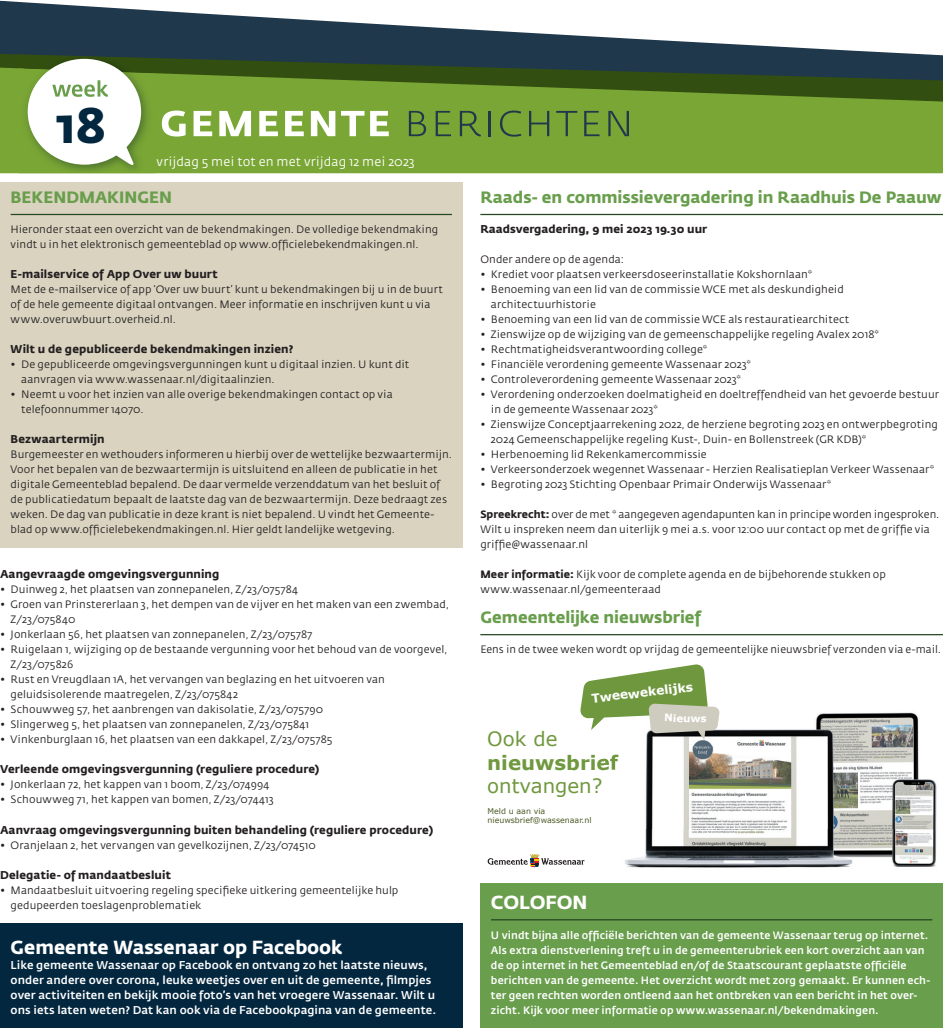
<style>
.page{position:relative;width:943px;height:1028px;background:#fff}
.page>*{position:absolute;margin:0;border:0;box-sizing:border-box;transform-origin:0 0}
.t1{font:700 49.75px "KWF Fedra Sans";color:#03273f}
.t2{font:19.75px "Verdana";color:#70983e}
.t3{font:700 19.75px "Verdana";color:#70983e}
.t4{font:700 18.75px "KWF Fedra Sans";letter-spacing:-.005em;color:#fff}
.t5{font:700 16.25px "KWF Fedra Sans";color:#699e4c}
.t6{font:12.5px "KWF Fedra Sans";letter-spacing:.01em;color:#fff}
.t7{font:700 12.25px "Verdana";color:#fff}
.t8{font:700 11.25px "KWF Fedra Sans";letter-spacing:.01em;color:#231f20}
.t9{font:500 11.25px/15px "KWF Fedra Sans";letter-spacing:.01em;color:#fff}
.t10{font:10.62px/15px "KWF Fedra Sans";letter-spacing:.01em;color:#231f20}
.t11{font:500 10.62px/15px "KWF Fedra Sans";letter-spacing:.01em;color:#fff}
.t12{font:700 10.25px "Verdana";color:#fff}
.t13{font:7.88px/9.5px "Verdana";color:#4c5c27}
.s1{font-weight:700}
</style>
<div class="page">
<div style="left:0;top:923px;width:462px;height:105px;background:#03273f"></div>
<svg style="left:0;top:0;width:917px;height:54px"></svg>
<svg style="left:0;top:54px;width:943px;height:13px;background:#233b41"></svg>
<svg style="left:0;top:67px;width:943px;height:106px;background:#6a922f"></svg>
<svg style="left:162px;top:111px;width:24px;height:25px"></svg>
<svg style="left:193px;top:111px;width:19px;height:25px"></svg>
<svg style="left:219px;top:111px;width:32px;height:25px"></svg>
<svg style="left:259px;top:111px;width:19px;height:25px"></svg>
<svg style="left:285px;top:111px;width:19px;height:25px"></svg>
<svg style="left:311px;top:111px;width:24px;height:25px"></svg>
<svg style="left:341px;top:111px;width:23px;height:25px"></svg>
<svg style="left:370px;top:111px;width:19px;height:25px"></svg>
<svg style="left:409px;top:111px;width:17px;height:25px"></svg>
<svg style="left:435px;top:111px;width:16px;height:25px"></svg>
<svg style="left:460px;top:111px;width:21px;height:25px"></svg>
<hr style="left:488px;top:111px;width:3px;height:25px;background:#20384b">
<svg style="left:500px;top:111px;width:21px;height:26px"></svg>
<svg style="left:529px;top:111px;width:20px;height:25px"></svg>
<svg style="left:556px;top:111px;width:21px;height:25px"></svg>
<svg style="left:584px;top:111px;width:15px;height:25px"></svg>
<svg style="left:608px;top:111px;width:21px;height:25px"></svg>
<img style="left:19px;top:50px;width:137px;height:4px">
<img style="left:19px;top:54px;width:137px;height:14px">
<img style="left:19px;top:68px;width:137px;height:105px">
<img style="left:24px;top:56px;width:130px;height:17px">
<div style="left:0;top:182px;width:462px;height:366px;background:#d9d3c0"></div>
<hr style="left:11px;top:214px;width:441px;height:1px;background:#254820">
<div style="left:480px;top:883px;width:463px;height:145px;background:#699e4c"></div>
<hr style="left:491px;top:919px;width:441px;height:1px;background:#254820">
<svg style="left:28px;top:59px;width:113px;height:106px"></svg>
<img style="left:618px;top:711px;width:319px;height:157px">
<img style="left:605px;top:754px;width:13px;height:16px">
<svg style="left:580px;top:664px;width:139px;height:76px"></svg>
<svg style="left:487px;top:854px;width:97px;height:13px"></svg>
<hr style="left:480px;top:634px;width:463px;height:1px;background:#254820">
<hr style="left:480px;top:214px;width:463px;height:1px;background:#254820">
<h1 class="t1" style="left:56px;top:95px;width:52px">18</h1>
<p class="t6" style="left:156px;top:155px;width:259px">vrijdag 5 mei tot en met vrijdag 12 mei 2023</p>
<h3 class="t5" style="left:11px;top:188px;width:163px">BEKENDMAKINGEN</h3>
<p class="t10" style="left:11px;top:222px;width:429px">Hieronder staat een overzicht van de bekendmakingen. De volledige bekend making vindt u in het elektronisch gemeenteblad op www.officielebekendmakingen.nl.</p>
<p class="t8" style="left:11px;top:267px;width:208px">E-mailservice of App Over uw buurt</p>
<p class="t10" style="left:11px;top:282px;width:434px">Met de e-mailservice of app ‘Over uw buurt’ kunt u bekendmakingen bij u in de buurt of de hele gemeente digitaal ontvangen. Meer informatie en inschrijven kunt u via www.overuwbuurt.overheid.nl.</p>
<p class="t8" style="left:11px;top:342px;width:284px">Wilt u de gepubliceerde bekendmakingen inzien?</p>
<p class="t10" style="left:21px;top:357px;width:389px;text-indent:-11px">• De gepubliceerde omgevingsvergunningen kunt u digitaal inzien. U kunt dit aanvragen via www.wassenaar.nl/digitaalinzien.</p>
<p class="t10" style="left:21px;top:387px;width:373px;text-indent:-11px">• Neemt u voor het inzien van alle overige bekendmakingen contact op via telefoonnummer 14070.</p>
<p class="t8" style="left:11px;top:432px;width:95px">Bezwaartermijn</p>
<p class="t10" style="left:11px;top:447px;width:443px">Burgemeester en wethouders informeren u hierbij over de wettelijke bezwaar termijn.<br>Voor het bepalen van de bezwaartermijn is uitsluitend en alleen de publicatie in het digitale Gemeenteblad bepalend. De daar vermelde verzend datum van het besluit of de publicatiedatum bepaalt de laatste dag van de bezwaartermijn. Deze bedraagt zes weken. De dag van publicatie in deze krant is niet bepalend. U vindt het Gemeente&shy;blad op www.officielebekendmakingen.nl. Hier geldt landelijke wetgeving.</p>
<p class="t8" style="left:0;top:567px;width:221px">Aangevraagde omgevingsvergunning</p>
<p class="t10" style="left:0;top:582px;width:300px">• Duinweg 2, het plaatsen van zonnepanelen, Z/23/075784</p>
<p class="t10" style="left:11px;top:597px;width:440px;text-indent:-11px">• Groen van Prinstererlaan 3, het dempen van de vijver en het maken van een zwembad,<br>Z/23/075840</p>
<p class="t10" style="left:0;top:627px;width:314px">• Jonkerlaan 56, het plaatsen van zonnepanelen, Z/23/075787</p>
<p class="t10" style="left:11px;top:642px;width:438px;text-indent:-11px">• Ruigelaan 1, wijziging op de bestaande vergunning voor het behoud van de voorgevel,<br>Z/23/075826</p>
<p class="t10" style="left:11px;top:672px;width:376px;text-indent:-11px">• Rust en Vreugdlaan 1A, het vervangen van beglazing en het uitvoeren van geluidsisolerende maatregelen, Z/23/075842</p>
<p class="t10" style="left:0;top:702px;width:325px">• Schouwweg 57, het aanbrengen van dakisolatie, Z/23/075790</p>
<p class="t10" style="left:0;top:717px;width:310px">• Slingerweg 5, het plaatsen van zonnepanelen, Z/23/075841</p>
<p class="t10" style="left:0;top:732px;width:334px">• Vinkenburglaan 16, het plaatsen van een dakkapel, Z/23/075785</p>
<p class="t8" style="left:0;top:762px;width:321px">Verleende omgevingsvergunning (reguliere procedure)</p>
<p class="t10" style="left:0;top:777px;width:271px">• Jonkerlaan 72, het kappen van 1 boom, Z/23/074994</p>
<p class="t10" style="left:0;top:792px;width:275px">• Schouwweg 71, het kappen van bomen, Z/23/074413</p>
<p class="t8" style="left:0;top:822px;width:435px">Aanvraag omgevingsvergunning buiten behandeling (reguliere procedure)</p>
<p class="t10" style="left:0;top:837px;width:317px">• Oranjelaan 2, het vervangen van gevelkozijnen, Z/23/074510</p>
<p class="t8" style="left:0;top:867px;width:172px">Delegatie- of mandaatbesluit</p>
<p class="t10" style="left:11px;top:882px;width:389px;text-indent:-11px">• Mandaatbesluit uitvoering regeling specifieke uitkering gemeentelijke hulp gedupeerden toeslagenproblematiek</p>
<h3 class="t4" style="left:11px;top:935px;width:333px">Gemeente Wassenaar op Facebook</h3>
<p class="t9" style="left:11px;top:957px;width:427px">Like gemeente Wassenaar op Facebook en ontvang zo het laatste nieuws, onder andere over corona, leuke weetjes over en uit de gemeente, filmpjes over activiteiten en bekijk mooie foto’s van het vroegere Wassenaar. Wilt u ons iets laten weten? Dat kan ook via de Facebookpagina van de gemeente.</p>
<h3 class="t5" style="left:480px;top:188px;width:463px">Raads- en commissievergadering in Raadhuis De Paauw</h3>
<p class="t8" style="left:480px;top:222px;width:228px">Raadsvergadering, 9 mei 2023 19.30 uur</p>
<p class="t10" style="left:480px;top:252px;width:145px">Onder andere op de agenda:</p>
<p class="t10" style="left:480px;top:267px;width:333px">• Krediet voor plaatsen verkeersdoseerinstallatie Kokshornlaan*</p>
<p class="t10" style="left:491px;top:282px;width:354px;text-indent:-11px">• Benoeming van een lid van de commissie WCE met als deskundigheid architectuurhistorie</p>
<p class="t10" style="left:480px;top:312px;width:370px">• Benoeming van een lid van de commissie WCE als restauratiearchitect</p>
<p class="t10" style="left:480px;top:327px;width:400px">• Zienswijze op de wijziging van de gemeenschappelijke regeling Avalex 2018*</p>
<p class="t10" style="left:480px;top:342px;width:229px">• Rechtmatigheidsverantwoording college*</p>
<p class="t10" style="left:480px;top:357px;width:272px">• Financiële verordening gemeente Wassenaar 2023*</p>
<p class="t10" style="left:480px;top:372px;width:262px">• Controleverordening gemeente Wassenaar 2023*</p>
<p class="t10" style="left:491px;top:387px;width:449px;text-indent:-11px">• Verordening onderzoeken doelmatigheid en doeltreffendheid van het gevoerde bestuur in de gemeente Wassenaar 2023*</p>
<p class="t10" style="left:491px;top:417px;width:448px;text-indent:-11px">• Zienswijze Conceptjaarrekening 2022, de herziene begroting 2023 en ontwerpbegroting<br>2024 Gemeenschappelijke regeling Kust-, Duin- en Bollenstreek (GR KDB)*</p>
<p class="t10" style="left:480px;top:447px;width:228px">• Herbenoeming lid Rekenkamercommissie</p>
<p class="t10" style="left:480px;top:462px;width:455px">• Verkeersonderzoek wegennet Wassenaar - Herzien Realisatieplan Verkeer Wassenaar*</p>
<p class="t10" style="left:480px;top:477px;width:352px">• Begroting 2023 Stichting Openbaar Primair Onderwijs Wassenaar*</p>
<p class="t10" style="left:480px;top:507px;width:460px"><span class="s1">Spreekrecht:</span> over de met * aangegeven agendapunten kan in principe worden ingesproken.<br>Wilt u inspreken neem dan uiterlijk 9 mei a.s. voor 12:00 uur contact op met de griffie via griffie@wassenaar.nl</p>
<p class="t10" style="left:480px;top:567px;width:407px"><span class="s1">Meer informatie:</span> Kijk voor de complete agenda en de bijbehorende stukken op www.wassenaar.nl/gemeenteraad</p>
<h3 class="t5" style="left:480px;top:608px;width:222px">Gemeentelijke nieuwsbrief</h3>
<p class="t10" style="left:480px;top:642px;width:462px">Eens in de twee weken wordt op vrijdag de gemeentelijke nieuwsbrief verzonden via e-mail.</p>
<p class="t7" style="left:590px;top:691px;width:103px;rotate:-7deg">Tweewekelijks</p>
<p class="t12" style="left:664px;top:711px;width:44px;rotate:2deg">Nieuws</p>
<h2 class="t2" style="left:487px;top:726px;width:72px">Ook de</h2>
<h2 class="t3" style="left:487px;top:749px;width:132px">nieuwsbrief</h2>
<h2 class="t2" style="left:487px;top:773px;width:117px">ontvangen?</h2>
<p class="t13" style="left:487px;top:806px;width:106px">Meld u aan via nieuwsbrief@wassenaar.nl</p>
<h3 class="t4" style="left:491px;top:890px;width:98px">COLOFON</h3>
<p class="t11" style="left:491px;top:927px;width:441px">U vindt bijna alle officiële berichten van de gemeente Wassenaar terug op internet.<br>Als extra dienstverlening treft u in de gemeenterubriek een kort overzicht aan van de op internet in het Gemeenteblad en/of de Staatscourant geplaatste officiële berichten van de gemeente. Het overzicht wordt met zorg gemaakt. Er kunnen ech&shy;ter geen rechten worden ontleend aan het ontbreken van een bericht in het over&shy;zicht. Kijk voor meer informatie op www.wassenaar.nl/bekendmakingen.</p>
</div>
